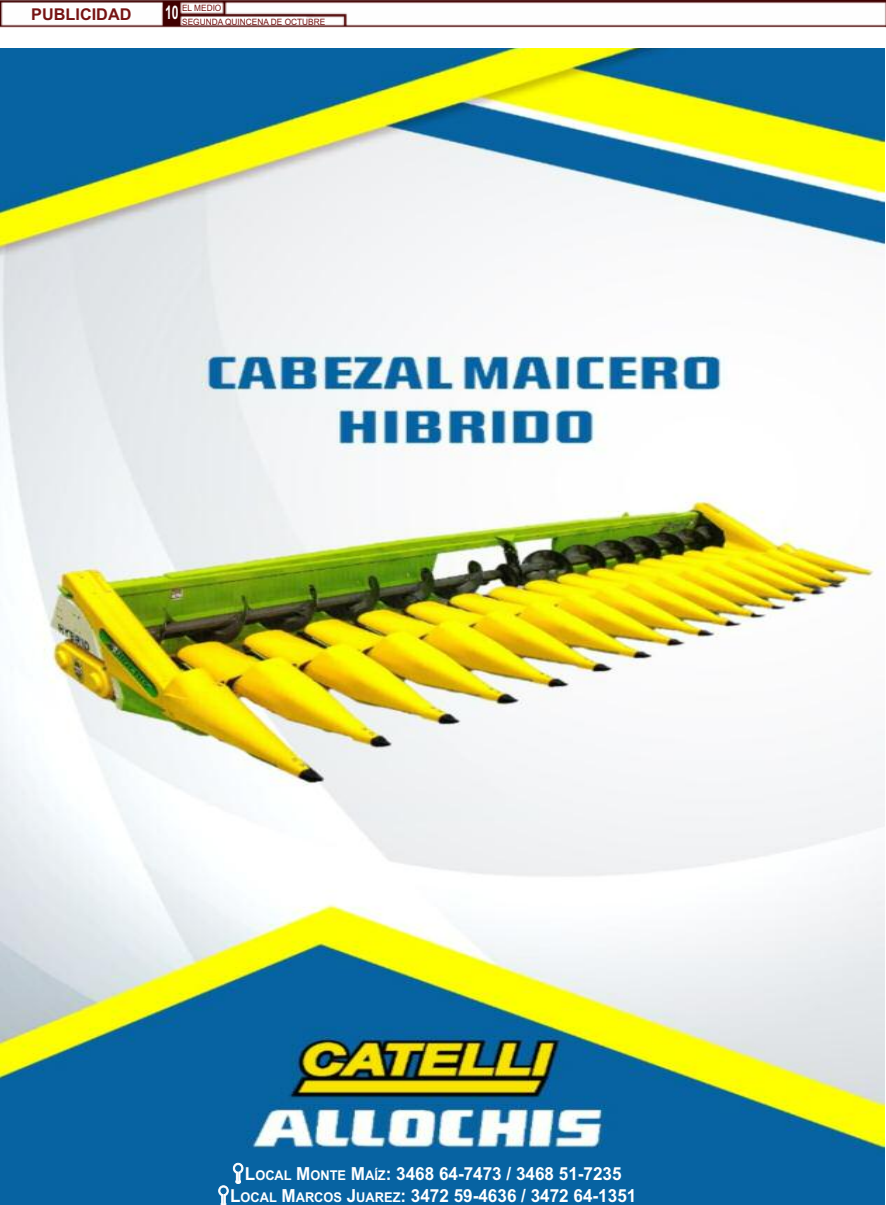
<style>
.page{position:relative;width:886px;height:1205px;background:#fff}
.page>*{position:absolute;margin:0;border:0;box-sizing:border-box;transform-origin:0 0}
.t1{font:700 18.75px "Arial";color:#fff;scale:.65 1}
.t2{font:700 18px/22.5px "Arial";color:#fff;text-align:center;scale:.95 1}
.t3{font:700 16.25px "Arial";color:#761313}
.t4{font:8.75px/14.5px "Arial";color:#761313;scale:.95 1}
.s1{font-size:13.5px}
</style>
<div class="page">
<img style="left:0;top:0;width:886px;height:28px">
<img style="left:0;top:48px;width:884px;height:1157px">
<svg style="left:219px;top:1163px;width:24px;height:42px"></svg>
<p class="t3" style="left:31px;top:5px;width:102px">PUBLICIDAD</p>
<p class="t4" style="left:182px;top:1px;width:152px">EL MEDIO<br>SEGUNDA QUINCENA DE OCTUBRE</p>
<p class="t1" style="left:165px;top:2px;width:22px">10</p>
<p class="t2" style="left:230px;top:1162px;width:429px">L<span class="s1">OCAL</span> M<span class="s1">ONTE</span> M<span class="s1">AÍZ</span>: 3468 64-7473 / 3468 51-7235<br>L<span class="s1">OCAL</span> M<span class="s1">ARCOS</span> J<span class="s1">UAREZ</span>: 3472 59-4636 / 3472 64-1351</p>
</div>
